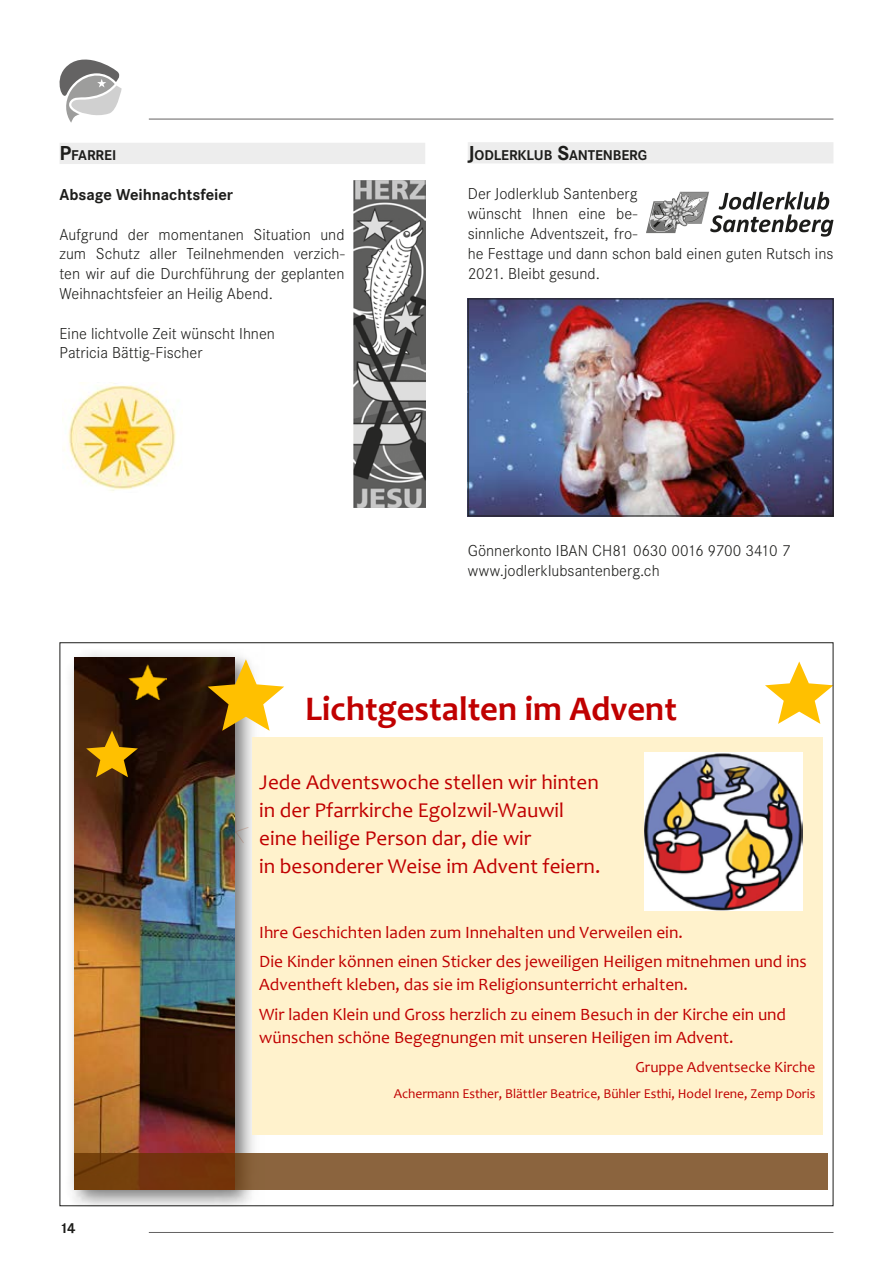
<style>
.page{position:relative;width:893px;height:1263px;background:#fff}
.page>*{position:absolute;margin:0;border:0;box-sizing:border-box;transform-origin:0 0}
.t1{font:700 34.65px "Candara";color:#c00000}
.t2{font:21.15px/27.9px "Candara";color:#c00000}
.t3{font:17.4px/28.7px "Candara";color:#c00000}
.t4{font:300 16.5px/19.8px "Corporate S";color:#1d1d1b}
.t5{font:700 16.5px "Corporate S";letter-spacing:-.005em;color:#1d1d1b}
.t6{font:15.45px "Candara";color:#c00000}
.t7{font:700 15px "Corporate S";color:#1d1d1b}
.t8{font:700 14.7px "Corporate S";letter-spacing:-.01em;color:#1d1d1b}
.t9{font:13.5px "Candara";color:#c00000}
.s1{font-size:21px}
</style>
<div class="page">
<hr style="left:149px;top:119px;width:684px;height:1px;background:#646363">
<hr style="left:149px;top:1232px;width:684px;height:1px;background:#646363">
<svg style="left:60px;top:60px;width:62px;height:63px"></svg>
<div style="left:60px;top:143px;width:365px;height:21px;background:#ededed"></div>
<img style="left:353px;top:180px;width:72px;height:328px">
<img style="left:64px;top:385px;width:112px;height:106px">
<img style="left:74px;top:657px;width:161px;height:496px">
<svg style="left:223px;top:818px;width:25px;height:25px"></svg>
<svg style="left:208px;top:659px;width:76px;height:72px"></svg>
<div style="left:74px;top:1153px;width:754px;height:37px;background:#630;opacity:.76"></div>
<svg style="left:765px;top:661px;width:66px;height:63px"></svg>
<svg style="left:86px;top:731px;width:52px;height:46px;background:#865c06"></svg>
<div style="left:252px;top:737px;width:570px;height:398px;background:#fff2cc"></div>
<img style="left:128px;top:665px;width:38px;height:35px">
<img style="left:645px;top:752px;width:157px;height:158px">
<div style="left:468px;top:142px;width:365px;height:21px;background:#ededed"></div>
<img style="left:470px;top:300px;width:361px;height:214px">
<div style="left:468px;top:298px;width:365px;height:218px;border:1px solid #1d1d1b"></div>
<svg style="left:646px;top:192px;width:187px;height:45px"></svg>
<p class="t8" style="left:60px;top:147px;width:58px"><span class="s1">P</span>FARREI</p>
<p class="t5" style="left:60px;top:185px;width:175px">Absage Weihnachtsfeier</p>
<p class="t4" style="left:60px;top:224px;width:287px;text-align:justify">Aufgrund der momentanen Situation und zum Schutz aller Teilnehmenden verzich&shy;ten wir auf die Durchführung der geplanten Weihnachtsfeier an Heilig Abend.</p>
<p class="t4" style="left:60px;top:323px;width:217px">Eine lichtvolle Zeit wünscht Ihnen<br>Patricia Bättig-Fischer</p>
<p class="t8" style="left:468px;top:147px;width:180px"><span class="s1">J</span>ODLERKLUB <span class="s1">S</span>ANTENBERG</p>
<p class="t4" style="left:468px;top:184px;width:367px">Der Jodlerklub Santenberg<br>wünscht Ihnen eine be-<br>sinnliche Adventszeit, fro-<br>he Festtage und dann schon bald einen guten Rutsch ins<br>2021. Bleibt gesund.</p>
<p class="t4" style="left:468px;top:541px;width:324px">Gönnerkonto IBAN CH81 0630 0016 9700 3410 7 www.jodlerklubsantenberg.ch</p>
<h1 class="t1" style="left:305px;top:687px;width:373px">Lichtgestalten im Advent</h1>
<p class="t2" style="left:259px;top:768px;width:343px">Jede Adventswoche stellen wir hinten in der Pfarrkirche Egolzwil-Wauwil eine heilige Person dar, die wir<br>in besonderer Weise im Advent feiern.</p>
<p class="t7" style="left:60px;top:1220px;width:18px">14</p>
<p class="t3" style="left:259px;top:918px;width:549px">Ihre Geschichten laden zum Innehalten und Verweilen ein.<br>Die Kinder können einen Sticker des jeweiligen Heiligen mitnehmen und ins</p>
<p class="t3" style="left:259px;top:968px;width:528px;line-height:30.8px">Adventheft kleben, das sie im Religionsunterricht erhalten.<br>Wir laden Klein und Gross herzlich zu einem Besuch in der Kirche ein und</p>
<p class="t3" style="left:259px;top:1023px;width:476px">wünschen schöne Begegnungen mit unseren Heiligen im Advent.</p>
<p class="t6" style="left:635px;top:1057px;width:182px">Gruppe Adventsecke Kirche</p>
<p class="t9" style="left:394px;top:1085px;width:423px">Achermann Esther, Blättler Beatrice, Bühler Esthi, Hodel Irene, Zemp Doris</p>
</div>
